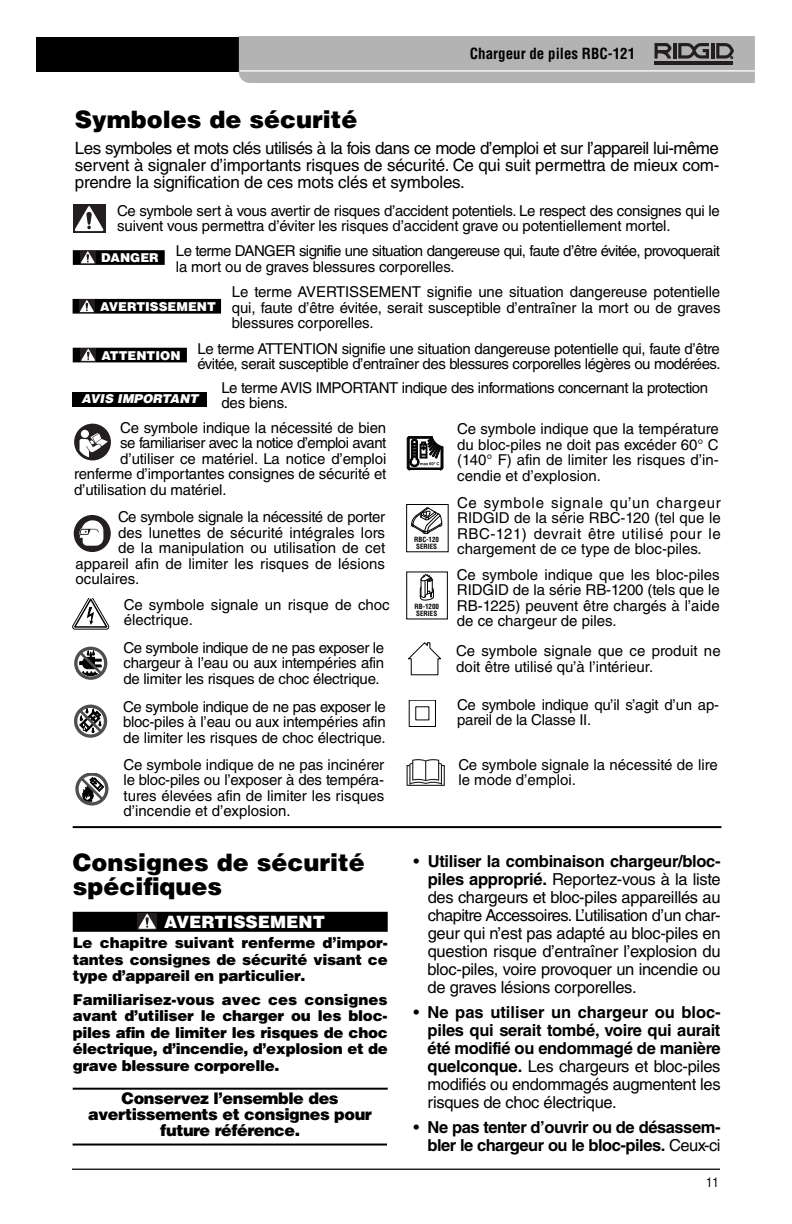
<style>
.page{position:relative;width:792px;height:1224px;background:#fff}
.page>*{position:absolute;margin:0;border:0;box-sizing:border-box;transform-origin:0 0}
.t1{font:900 24px/24px "Helvetica LT Std";color:#000}
.t2{font:17px/17px "Helvetica LT Std";letter-spacing:-.01em;color:#000;text-align:justify}
.t3{font:900 17px "Helvetica LT Std";color:#fff}
.t4{font:16.4px/18px "Helvetica LT Std";letter-spacing:-.015em;color:#000;text-align:justify}
.t5{font:700 16.4px/18px "Helvetica LT Std";letter-spacing:-.025em;color:#000;text-align:justify}
.t6{font:900 16px/16px "Helvetica LT Std";letter-spacing:-.025em;color:#000;text-align:center}
.t7{font:15px/15.4px "Helvetica LT Std";letter-spacing:-.01em;color:#000;text-align:justify}
.t8{font:900 15px/16.4px "Helvetica LT Std";letter-spacing:-.02em;color:#000;text-align:justify}
.t9{font:15px/15px "Helvetica LT Std";letter-spacing:-.03em;color:#000}
.t10{font:15px/15.4px "Helvetica LT Std";letter-spacing:-.04em;color:#000}
.t11{font:15px "Helvetica LT Std";letter-spacing:-.035em;color:#000}
.t12{font:700 condensed 15px "Helvetica LT Std";color:#000}
.t13{font:condensed 12.6px "Helvetica LT Std";color:#000}
.t14{font:900 12.2px "Helvetica LT Std";color:#fff}
.t15{font:italic 900 12.2px "Helvetica LT Std";color:#fff}
.t16{font:700 condensed 7px/7px "Helvetica LT Std";color:#000}
.s1{font-weight:700}
.s2{font-weight:400}
</style>
<div class="page">
<div style="left:36px;top:37px;width:353px;height:34px;background:#000"></div>
<div style="left:239px;top:36px;width:516px;height:47px;background:#b3b3b3"></div>
<hr style="left:240px;top:70px;width:516px;height:2px;background:#fff">
<hr style="left:72px;top:1169px;width:648px;height:1px;background:#000">
<div style="left:406px;top:504px;width:43px;height:48px;border:1px solid #000"></div>
<hr style="left:73px;top:826px;width:648px;height:2px;background:#000">
<div style="left:73px;top:912px;width:315px;height:20px;background:#000"></div>
<hr style="left:73px;top:1088px;width:315px;height:2px;background:#000">
<div style="left:138px;top:914px;width:18px;height:16px;background:#231f20"></div>
<svg style="left:138px;top:914px;width:18px;height:15px"></svg>
<svg style="left:74px;top:515px;width:37px;height:37px"></svg>
<svg style="left:74px;top:424px;width:37px;height:36px"></svg>
<svg style="left:105px;top:204px;width:1px;height:29px"></svg>
<svg style="left:73px;top:204px;width:32px;height:29px"></svg>
<svg style="left:74px;top:206px;width:30px;height:25px"></svg>
<div style="left:72px;top:392px;width:135px;height:14px;background:#000"></div>
<div style="left:73px;top:250px;width:92px;height:15px;background:#000"></div>
<svg style="left:80px;top:251px;width:16px;height:13px"></svg>
<svg style="left:81px;top:251px;width:14px;height:12px"></svg>
<div style="left:73px;top:299px;width:148px;height:15px;background:#000"></div>
<div style="left:79px;top:300px;width:16px;height:12px;background:#231f20"></div>
<svg style="left:80px;top:300px;width:14px;height:12px"></svg>
<div style="left:73px;top:348px;width:114px;height:14px;background:#000"></div>
<div style="left:81px;top:349px;width:15px;height:12px;background:#231f20"></div>
<svg style="left:81px;top:349px;width:14px;height:12px"></svg>
<svg style="left:73px;top:629px;width:35px;height:1px"></svg>
<svg style="left:72px;top:599px;width:38px;height:30px"></svg>
<svg style="left:74px;top:647px;width:33px;height:33px"></svg>
<svg style="left:75px;top:773px;width:34px;height:33px"></svg>
<svg style="left:74px;top:705px;width:33px;height:33px"></svg>
<svg style="left:407px;top:436px;width:37px;height:34px"></svg>
<svg style="left:419px;top:574px;width:15px;height:27px"></svg>
<svg style="left:408px;top:642px;width:33px;height:34px"></svg>
<div style="left:409px;top:700px;width:27px;height:27px;border:1px solid #050504"></div>
<div style="left:406px;top:571px;width:42px;height:48px;border:1px solid #000"></div>
<svg style="left:411px;top:507px;width:32px;height:27px"></svg>
<svg style="left:407px;top:759px;width:38px;height:27px"></svg>
<hr style="left:73px;top:1144px;width:314px;height:2px;background:#000">
<p class="t12" style="left:470px;top:48px;width:167px">Chargeur de piles RBC-121</p>
<h1 class="t1" style="left:75px;top:110px;width:284px">Symboles de sécurité</h1>
<p class="t2" style="left:75px;top:141px;width:646px">Les symboles et mots clés utilisés à la fois dans ce mode d’emploi et sur l’appareil lui-même servent à signaler d’importants risques de sécurité. Ce qui suit permettra de mieux com&shy;prendre la signification de ces mots clés et symboles.</p>
<p class="t7" style="left:117px;top:204px;width:604px">Ce symbole sert à vous avertir de risques d’accident potentiels. Le respect des consignes qui le suivent vous permettra d’éviter les risques d’accident grave ou potentiellement mortel.</p>
<p class="t10" style="left:176px;top:245px;width:546px">Le terme DANGER signifie une situation dangereuse qui, faute d’être évitée, provoquerait la mort ou de graves blessures corporelles.</p>
<p class="t7" style="left:232px;top:286px;width:490px">Le terme AVERTISSEMENT signifie une situation dangereuse potentielle qui, faute d’être évitée, serait susceptible d’entraîner la mort ou de graves blessures corporelles.</p>
<p class="t9" style="left:197px;top:343px;width:525px">Le terme ATTENTION signifie une situation dangereuse potentielle qui, faute d’être évitée, serait susceptible d’entraîner des blessures corporelles légères ou modérées.</p>
<p class="t9" style="left:221px;top:382px;width:488px">Le terme AVIS IMPORTANT indique des informations concernant la protection des biens.</p>
<p class="t7" style="left:120px;top:421px;width:268px">Ce symbole indique la nécessité de bien</p>
<p class="t11" style="left:120px;top:437px;width:268px">se familiariser avec la notice d’emploi avant</p>
<p class="t7" style="left:120px;top:452px;width:268px">d’utiliser ce matériel. La notice d’emploi</p>
<p class="t7" style="left:74px;top:468px;width:314px">renferme d’importantes consignes de sécurité et</p>
<p class="t7" style="left:74px;top:483px;width:154px">d’utilisation du matériel.</p>
<p class="t7" style="left:118px;top:511px;width:269px">Ce symbole signale la nécessité de porter</p>
<p class="t7" style="left:118px;top:526px;width:269px">des lunettes de sécurité intégrales lors</p>
<p class="t7" style="left:118px;top:542px;width:269px">de la manipulation ou utilisation de cet</p>
<p class="t7" style="left:76px;top:557px;width:311px">appareil afin de limiter les risques de lésions</p>
<p class="t7" style="left:76px;top:573px;width:65px">oculaires.</p>
<p class="t14" style="left:101px;top:253px;width:59px">DANGER</p>
<p class="t14" style="left:100px;top:302px;width:117px">AVERTISSEMENT</p>
<p class="t14" style="left:101px;top:351px;width:81px">ATTENTION</p>
<p class="t15" style="left:81px;top:394px;width:118px">AVIS IMPORTANT</p>
<p class="t7" style="left:457px;top:423px;width:263px">Ce symbole indique que la température du bloc-piles ne doit pas excéder 60° C (140° F) afin de limiter les risques d’in&shy;cendie et d’explosion.</p>
<p class="t7" style="left:457px;top:496px;width:265px">Ce symbole signale qu’un chargeur RIDGID de la série RBC-120 (tel que le RBC-121) devrait être utilisé pour le chargement de ce type de bloc-piles.</p>
<p class="t16" style="left:414px;top:536px;width:26px">RBC-120<br>SERIES</p>
<p class="t7" style="left:457px;top:568px;width:264px">Ce symbole indique que les bloc-piles RIDGID de la série RB-1200 (tels que le RB-1225) peuvent être chargés à l’aide de ce chargeur de piles.</p>
<p class="t7" style="left:124px;top:598px;width:268px">Ce symbole signale un risque de choc électrique.</p>
<p class="t16" style="left:415px;top:603px;width:26px">RB-1200<br>SERIES</p>
<p class="t7" style="left:123px;top:641px;width:262px">Ce symbole indique de ne pas exposer le chargeur à l’eau ou aux intempéries afin de limiter les risques de choc électrique.</p>
<p class="t7" style="left:123px;top:700px;width:264px">Ce symbole indique de ne pas exposer le bloc-piles à l’eau ou aux intempéries afin de limiter les risques de choc électrique.</p>
<p class="t7" style="left:124px;top:758px;width:262px">Ce symbole indique de ne pas incinérer le bloc-piles ou l’exposer à des tempéra&shy;tures élevées afin de limiter les risques d’incendie et d’explosion.</p>
<h1 class="t1" style="left:73px;top:853px;width:294px">Consignes de sécurité spécifiques</h1>
<p class="t3" style="left:164px;top:916px;width:162px">AVERTISSEMENT</p>
<p class="t8" style="left:73px;top:936px;width:317px">Le chapitre suivant renferme d’impor&shy;tantes consignes de sécurité visant ce type d’appareil en particulier.</p>
<p class="t8" style="left:73px;top:993px;width:317px">Familiarisez-vous avec ces consignes avant d’utiliser le charger ou les bloc&shy;piles afin de limiter les risques de choc électrique, d’incendie, d’explosion et de grave blessure corporelle.</p>
<p class="t6" style="left:88px;top:1092px;width:285px">Conservez l’ensemble des avertissements et consignes pour future référence.</p>
<p class="t7" style="left:456px;top:645px;width:266px">Ce symbole signale que ce produit ne doit être utilisé qu’à l’intérieur.</p>
<p class="t7" style="left:457px;top:698px;width:264px">Ce symbole indique qu’il s’agit d’un ap&shy;pareil de la Classe II.</p>
<p class="t7" style="left:458px;top:758px;width:261px">Ce symbole signale la nécessité de lire le mode d’emploi.</p>
<p class="t4" style="left:428px;top:854px;width:295px;text-indent:-14px">• <span class="s1">Utiliser la combinaison chargeur/bloc&shy;piles approprié.</span> Reportez-vous à la liste des chargeurs et bloc-piles appareillés au chapitre Accessoires. L’utilisation d’un char - geur qui n’est pas adapté au bloc-piles en question risque d’entraîner l’explosion du bloc-piles, voire provoquer un incendie ou de graves lésions corporelles.</p>
<p class="t5" style="left:428px;top:1005px;width:295px;text-indent:-14px"><span class="s2">•</span> Ne pas utiliser un chargeur ou bloc&shy;piles qui serait tombé, voire qui aurait été modifié ou endommagé de manière quelconque. <span class="s2">Les chargeurs et bloc-piles modifiés ou endommagés augmentent les risques de choc électrique.</span></p>
<p class="t5" style="left:413px;top:1120px;width:309px;text-align:right"><span class="s2">•</span> Ne pas tenter d’ouvrir ou de désassem&shy;bler le chargeur ou le bloc-piles. <span class="s2">Ceux-ci</span></p>
<p class="t13" style="left:706px;top:1177px;width:14px">11</p>
</div>
